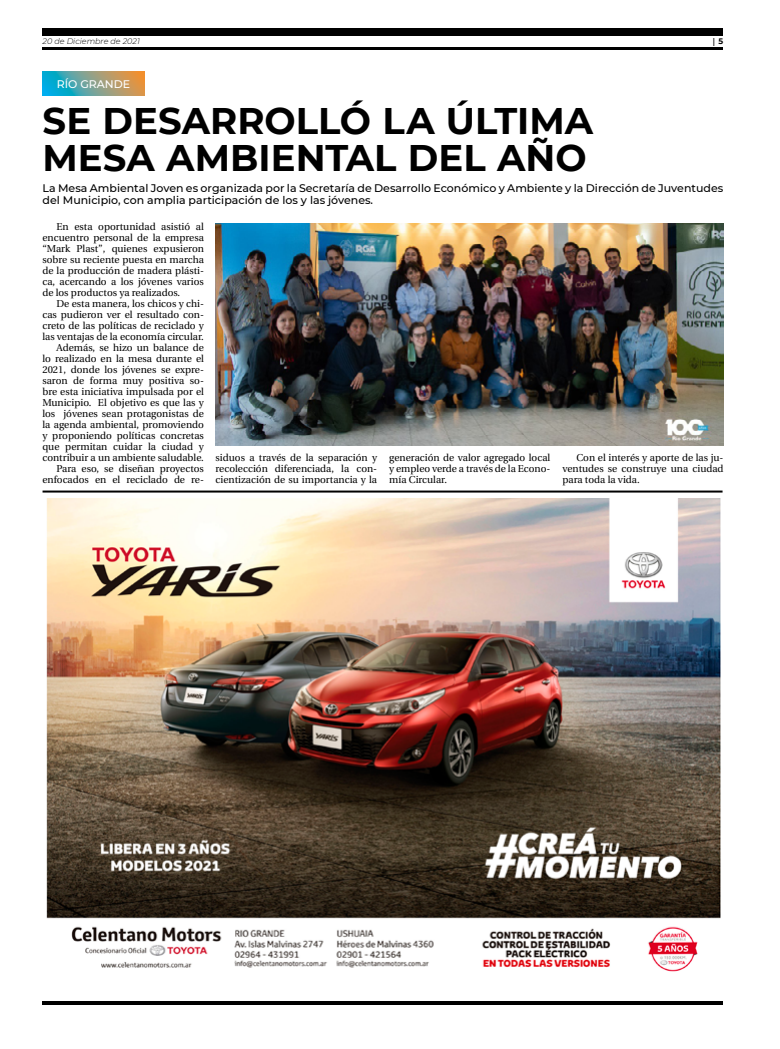
<style>
.page{position:relative;width:780px;height:1049px;background:#fff}
.page>*{position:absolute;margin:0;border:0;box-sizing:border-box;transform-origin:0 0}
.t1{font:700 37px/37px "Montserrat";color:#000}
.t2{font:500 11px/12px "Montserrat";color:#000}
.t3{font:500 11px "Montserrat";color:#fff}
.t4{font:10px/11px "Utopia";color:#000;text-align:justify}
.t5{font:italic 300 8px "Montserrat";color:#000}
.t6{font:700 8px "Utopia";color:#000}
.s1{font-family:"Montserrat"}
</style>
<div class="page">
<hr style="left:43px;top:48px;width:680px;height:2px;background:#000">
<div style="left:43px;top:28px;width:680px;height:7px;background:#000"></div>
<hr style="left:43px;top:1001px;width:680px;height:4px;background:#000">
<img style="left:46px;top:499px;width:675px;height:473px">
<hr style="left:43px;top:490px;width:679px;height:2px;background:#000">
<svg style="left:43px;top:72px;width:101px;height:24px;background:#77a18f"></svg>
<img style="left:215px;top:223px;width:508px;height:222px">
<p class="t5" style="left:43px;top:36px;width:99px">20 de Diciembre de 2021</p>
<p class="t6" style="left:712px;top:37px;width:12px">| <span class="s1">5</span></p>
<p class="t3" style="left:57px;top:76px;width:75px">RÍO GRANDE</p>
<h1 class="t1" style="left:43px;top:101px;width:552px">SE DESARROLLÓ LA ÚLTIMA<br>MESA AMBIENTAL DEL AÑO</h1>
<p class="t2" style="left:43px;top:181px;width:682px">La Mesa Ambiental Joven es organizada por la Secretaría de Desarrollo Económico y Ambiente y la Dirección de Juventudes del Municipio, con amplia participación de los y las jóvenes.</p>
<p class="t4" style="left:42px;top:221px;width:163px;text-indent:14px">En esta oportunidad asistió al encuentro personal de la empresa “Mark Plast”, quienes expusieron sobre su reciente puesta en marcha de la producción de madera plásti&shy;ca, acercando a los jóvenes varios de los productos ya realizados.</p>
<p class="t4" style="left:42px;top:298px;width:163px;text-align:right">De esta manera, los chicos y chi&shy;cas pudieron ver el resultado con&shy;creto de las políticas de reciclado y las ventajas de la economía circular.<br>Además, se hizo un balance de<br>lo realizado en la mesa durante el 2021, donde los jóvenes se expre&shy;saron de forma muy positiva so&shy;bre esta iniciativa impulsada por el Municipio. El objetivo es que las y los jóvenes sean protagonistas de la agenda ambiental, promoviendo y proponiendo políticas concretas que permitan cuidar la ciudad y contribuir a un ambiente saludable.<br>Para eso, se diseñan proyectos enfocados en el reciclado de re-</p>
<p class="t4" style="left:215px;top:452px;width:163px">siduos a través de la separación y recolección diferenciada, la con&shy;cientización de su importancia y la</p>
<p class="t4" style="left:389px;top:452px;width:163px">generación de valor agregado local y empleo verde a través de la Econo&shy;mía Circular.</p>
<p class="t4" style="left:562px;top:452px;width:163px;text-indent:14px">Con el interés y aporte de las ju&shy;ventudes se construye una ciudad para toda la vida.</p>
</div>
